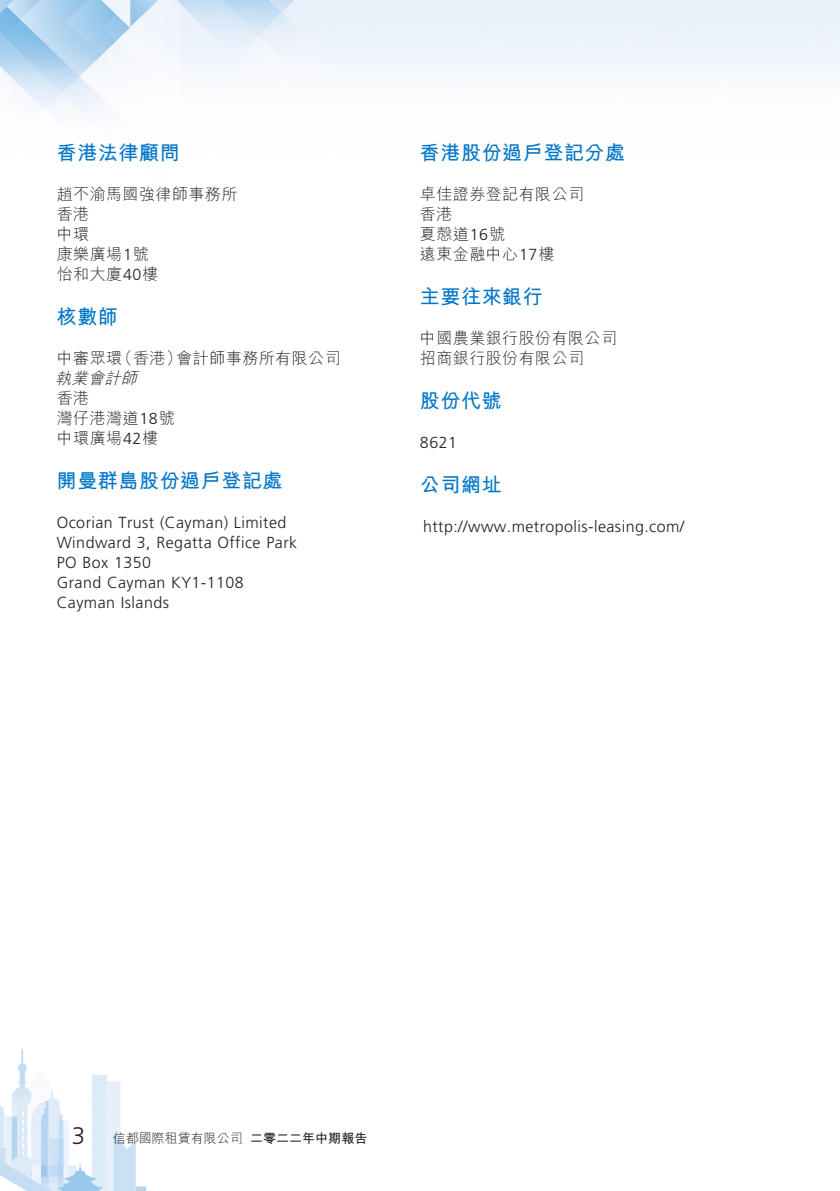
<style>
.page{position:relative;width:840px;height:1191px;background:#fff}
.page>*{position:absolute;margin:0;border:0;box-sizing:border-box;transform-origin:0 0}
.t1{font:300 24px "Frutiger LT Std";color:#231f20}
.t2{font:700 20px "M Hei HK";letter-spacing:.03em;color:#0076c8}
.t3{font:300 16px/20px "Frutiger LT Std";letter-spacing:.03em;color:#231f20}
.t4{font:300 16px/20px "M Hei HK";letter-spacing:.03em;color:#231f20}
.t5{font:italic 300 16px "M Hei HK";color:#231f20}
.t6{font:300 13px "M Hei HK";color:#231f20}
.t7{font:700 13px "M Hei HK";color:#231f20}
.s1{font-family:"Frutiger LT Std"}
</style>
<div class="page">
<img style="left:0;top:0;width:839px;height:1191px">
<p class="t2" style="left:57px;top:138px;width:124px">香港法律顧問</p>
<p class="t4" style="left:57px;top:183px;width:182px">趙不渝馬國強律師事務所香港<br>中環<br>康樂廣場<span class="s1">1</span>號<br>怡和大廈<span class="s1">40</span>樓</p>
<p class="t2" style="left:57px;top:302px;width:63px">核數師</p>
<p class="t4" style="left:176px;top:347px;width:166px">會計師事務所有限公司</p>
<p class="t4" style="left:116px;top:347px;width:67px">（香港）</p>
<p class="t4" style="left:57px;top:347px;width:67px">中審眾環</p>
<p class="t5" style="left:55px;top:370px;width:88px">執業會計師</p>
<p class="t4" style="left:57px;top:387px;width:120px">香港<br>灣仔港灣道<span class="s1">18</span>號中環廣場<span class="s1">42</span>樓</p>
<p class="t2" style="left:57px;top:466px;width:227px">開曼群島股份過戶登記處</p>
<p class="t3" style="left:57px;top:512px;width:242px">Ocorian Trust (Cayman) Limited<br>Windward 3, Regatta Office Park<br>PO Box 1350<br>Grand Cayman KY1-1108<br>Cayman Islands</p>
<p class="t2" style="left:420px;top:138px;width:207px">香港股份過戶登記分處</p>
<p class="t4" style="left:420px;top:183px;width:166px">卓佳證券登記有限公司香港<br>夏慤道<span class="s1">16</span>號<br>遠東金融中心<span class="s1">17</span>樓</p>
<p class="t2" style="left:420px;top:282px;width:124px">主要往來銀行</p>
<p class="t4" style="left:420px;top:327px;width:198px">中國農業銀行股份有限公司招商銀行股份有限公司</p>
<p class="t2" style="left:420px;top:386px;width:83px">股份代號</p>
<p class="t3" style="left:420px;top:432px;width:38px">8621</p>
<p class="t2" style="left:420px;top:470px;width:83px">公司網址</p>
<p class="t3" style="left:423px;top:516px;width:263px">http://www.metropolis-leasing.com/</p>
<h1 class="t1" style="left:72px;top:1122px;width:15px">3</h1>
<p class="t6" style="left:113px;top:1131px;width:132px">信都國際租賃有限公司</p>
<p class="t7" style="left:250px;top:1129px;width:118px">二零二二年中期報告</p>
</div>
